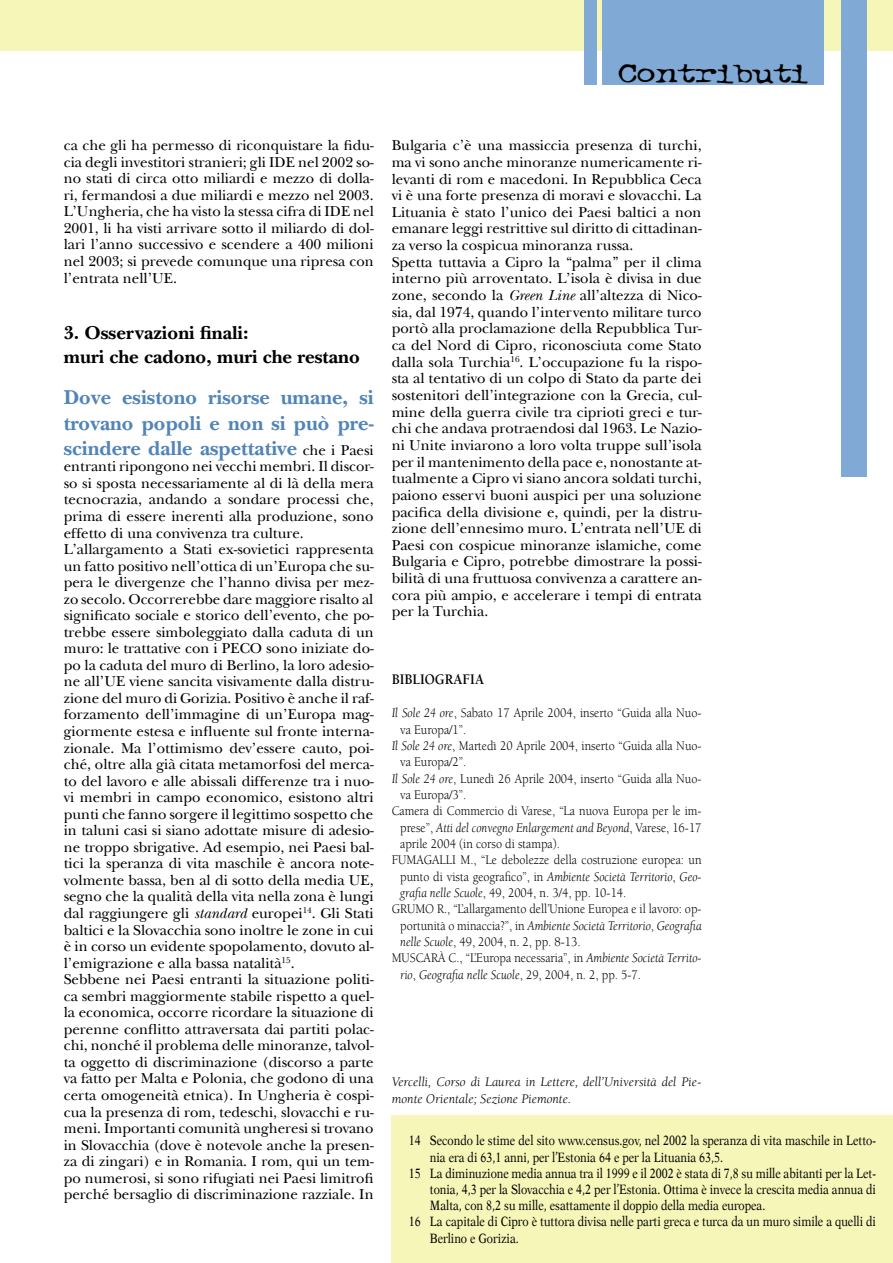
<style>
.page{position:relative;width:893px;height:1263px;background:#fff}
.page>*{position:absolute;margin:0;border:0;box-sizing:border-box;transform-origin:0 0}
.t1{font:30px "Typewriter Oldstyle";color:#000;scale:1.35 1}
.t2{font:700 21px/25.2px "New Baskerville";color:#5184b8;text-align:justify}
.t3{font:700 19.5px/23.4px "New Baskerville";color:#000}
.t4{font:15px/16.5px "New Baskerville";color:#000}
.t5{font:700 15px "Berkeley";color:#000;scale:.9 1}
.t6{font:13.5px "Berkeley";color:#000;scale:.9 1}
.t7{font:13.5px "New Aster";color:#000;scale:.8 1}
.t8{font:italic 13.5px "Berkeley";color:#000;scale:.9 1}
.t9{font:italic 13.5px/16.6px "Berkeley";color:#000}
.t10{font:13.5px "Eurostile Extended Two";color:#000;scale:1.11 1}
.s1{font-weight:400;font-size:15px;color:#000}
.s2{font-style:italic}
.s3{font-style:normal}
</style>
<div class="page">
<div style="left:0;top:0;width:893px;height:51px;background:#f6f6b9"></div>
<div style="left:841px;top:0;width:26px;height:476px;background:#81a9d5"></div>
<div style="left:602px;top:0;width:222px;height:85px;background:#81a9d5"></div>
<div style="left:584px;top:0;width:12px;height:85px;background:#81a9d5"></div>
<div style="left:392px;top:1115px;width:501px;height:148px;background:#f6f6b9"></div>
<h1 class="t1" style="left:618px;top:56px;width:142px">Contributi</h1>
<p class="t4" style="left:64px;top:137px;width:312px;text-align:justify">ca che gli ha permesso di riconquistare la fidu&shy;cia degli investitori stranieri; gli IDE nel 2002 so&shy;no stati di circa otto miliardi e mezzo di dolla&shy;ri, fermandosi a due miliardi e mezzo nel 2003.<br>L’Ungheria, che ha visto la stessa cifra di IDE nel 2001, li ha visti arrivare sotto il miliardo di dol&shy;lari l’anno successivo e scendere a 400 milioni nel 2003; si prevede comunque una ripresa con l’entrata nell’UE.</p>
<h3 class="t3" style="left:64px;top:321px;width:298px">3. Osservazioni finali:<br>muri che cadono, muri che restano</h3>
<h2 class="t2" style="left:64px;top:385px;width:311px">Dove esistono risorse umane, si trovano popoli e non si può pre&shy;scindere dalle aspettative <span class="s1">che i Paesi</span></h2>
<p class="t4" style="left:64px;top:458px;width:311px">entranti ripongono nei vecchi membri. Il discor&shy;so si sposta necessariamente al di là della mera tecnocrazia, andando a sondare processi che, prima di essere inerenti alla produzione, sono effetto di una convivenza tra culture.<br>L’allargamento a Stati ex-sovietici rappresenta un fatto positivo nell’ottica di un’Europa che su&shy;pera le divergenze che l’hanno divisa per mez&shy;zo secolo. Occorrerebbe dare maggiore risalto al significato sociale e storico dell’evento, che po&shy;trebbe essere simboleggiato dalla caduta di un muro: le trattative con i PECO sono iniziate do&shy;po la caduta del muro di Berlino, la loro adesio&shy;ne all’UE viene sancita visivamente dalla distru&shy;zione del muro di Gorizia. Positivo è anche il raf&shy;forzamento dell’immagine di un’Europa mag&shy;giormente estesa e influente sul fronte interna&shy;zionale. Ma l’ottimismo dev’essere cauto, poi&shy;ché, oltre alla già citata metamorfosi del merca&shy;to del lavoro e alle abissali differenze tra i nuo&shy;vi membri in campo economico, esistono altri punti che fanno sorgere il legittimo sospetto che in taluni casi si siano adottate misure di adesio&shy;ne troppo sbrigative. Ad esempio, nei Paesi bal&shy;tici la speranza di vita maschile è ancora note&shy;volmente bassa, ben al di sotto della media UE, segno che la qualità della vita nella zona è lungi dal raggiungere gli <span class="s2">standard</span> europei<sup>14</sup>. Gli Stati baltici e la Slovacchia sono inoltre le zone in cui è in corso un evidente spopolamento, dovuto al&shy;l’emigrazione e alla bassa natalità<sup>15</sup>.<br>Sebbene nei Paesi entranti la situazione politi&shy;ca sembri maggiormente stabile rispetto a quel&shy;la economica, occorre ricordare la situazione di perenne conflitto attraversata dai partiti polac&shy;chi, nonché il problema delle minoranze, talvol&shy;ta oggetto di discriminazione (discorso a parte va fatto per Malta e Polonia, che godono di una certa omogeneità etnica). In Ungheria è cospi&shy;cua la presenza di rom, tedeschi, slovacchi e ru&shy;meni. Importanti comunità ungheresi si trovano in Slovacchia (dove è notevole anche la presen&shy;za di zingari) e in Romania. I rom, qui un tem&shy;po numerosi, si sono rifugiati nei Paesi limitrofi perché bersaglio di discriminazione razziale. In</p>
<p class="t4" style="left:392px;top:137px;width:311px">Bulgaria c’è una massiccia presenza di turchi, ma vi sono anche minoranze numericamente ri&shy;levanti di rom e macedoni. In Repubblica Ceca vi è una forte presenza di moravi e slovacchi. La Lituania è stato l’unico dei Paesi baltici a non emanare leggi restrittive sul diritto di cittadinan&shy;za verso la cospicua minoranza russa.<br>Spetta tuttavia a Cipro la “palma” per il clima interno più arroventato. L’isola è divisa in due zone, secondo la <span class="s2">Green Line</span> all’altezza di Nico&shy;sia, dal 1974, quando l’intervento militare turco portò alla proclamazione della Repubblica Tur&shy;ca del Nord di Cipro, riconosciuta come Stato dalla sola Turchia<sup>16</sup>. L’occupazione fu la rispo&shy;sta al tentativo di un colpo di Stato da parte dei sostenitori dell’integrazione con la Grecia, cul&shy;mine della guerra civile tra ciprioti greci e tur&shy;chi che andava protraendosi dal 1963. Le Nazio&shy;ni Unite inviarono a loro volta truppe sull’isola per il mantenimento della pace e, nonostante at&shy;tualmente a Cipro vi siano ancora soldati turchi, paiono esservi buoni auspici per una soluzione pacifica della divisione e, quindi, per la distru&shy;zione dell’ennesimo muro. L’entrata nell’UE di Paesi con cospicue minoranze islamiche, come Bulgaria e Cipro, potrebbe dimostrare la possi&shy;bilità di una fruttuosa convivenza a carattere an&shy;cora più ampio, e accelerare i tempi di entrata per la Turchia.</p>
<p class="t5" style="left:392px;top:672px;width:104px">BIBLIOGRAFIA</p>
<p class="t6" style="left:392px;top:706px;width:346px"><span class="s2">Il Sole 24 ore</span>, Sabato 17 Aprile 2004, inserto “Guida alla Nuo-</p>
<p class="t6" style="left:400px;top:722px;width:75px">va Europa/1”.</p>
<p class="t6" style="left:392px;top:738px;width:346px"><span class="s2">Il Sole 24 ore</span>, Martedì 20 Aprile 2004, inserto “Guida alla Nuo-</p>
<p class="t6" style="left:400px;top:755px;width:75px">va Europa/2”.</p>
<p class="t6" style="left:392px;top:771px;width:346px"><span class="s2">Il Sole 24 ore</span>, Lunedì 26 Aprile 2004, inserto “Guida alla Nuo-</p>
<p class="t6" style="left:400px;top:787px;width:75px">va Europa/3”.</p>
<p class="t6" style="left:392px;top:804px;width:346px">Camera di Commercio di Varese, “La nuova Europa per le im-</p>
<p class="t8" style="left:400px;top:820px;width:336px"><span class="s3">prese”,</span> Atti del convegno Enlargement and Beyond<span class="s3">, Varese, 16-17</span></p>
<p class="t6" style="left:400px;top:837px;width:179px">aprile 2004 (in corso di stampa).</p>
<p class="t6" style="left:392px;top:853px;width:346px">FUMAGALLI M., “Le debolezze della costruzione europea: un</p>
<p class="t8" style="left:400px;top:869px;width:336px"><span class="s3">punto di vista geografico”, in</span> Ambiente Società Territorio<span class="s3">,</span> Geo-</p>
<p class="t6" style="left:400px;top:886px;width:253px"><span class="s2">grafia nelle Scuole</span>, 49, 2004, n. 3/4, pp. 10-14.</p>
<p class="t6" style="left:392px;top:902px;width:346px">GRUMO R., “L’allargamento dell’Unione Europea e il lavoro: op-</p>
<p class="t8" style="left:400px;top:918px;width:336px"><span class="s3">portunità o minaccia?”, in</span> Ambiente Società Territorio<span class="s3">,</span> Geografia</p>
<p class="t6" style="left:400px;top:935px;width:202px"><span class="s2">nelle Scuole</span>, 49, 2004, n. 2, pp. 8-13.</p>
<p class="t6" style="left:392px;top:951px;width:346px">MUSCARÀ C., “L’Europa necessaria”, in <span class="s2">Ambiente Società Territo-</span></p>
<p class="t8" style="left:400px;top:967px;width:269px">rio<span class="s3">,</span> Geografia nelle Scuole<span class="s3">, 29, 2004, n. 2, pp. 5-7.</span></p>
<p class="t9" style="left:392px;top:1074px;width:311px">Vercelli, Corso di Laurea in Lettere, dell’Università del Pie&shy;monte Orientale; Sezione Piemonte.</p>
<p class="t7" style="left:409px;top:1133px;width:586px">14 Secondo le stime del sito www.census.gov, nel 2002 la speranza di vita maschile in Letto-</p>
<p class="t7" style="left:430px;top:1149px;width:368px">nia era di 63,1 anni, per l’Estonia 64 e per la Lituania 63,5.</p>
<p class="t7" style="left:409px;top:1165px;width:586px">15 La diminuzione media annua tra il 1999 e il 2002 è stata di 7,8 su mille abitanti per la Let-</p>
<p class="t7" style="left:430px;top:1181px;width:559px">tonia, 4,3 per la Slovacchia e 4,2 per l’Estonia. Ottima è invece la crescita media annua di</p>
<p class="t7" style="left:430px;top:1197px;width:421px">Malta, con 8,2 su mille, esattamente il doppio della media europea.</p>
<p class="t7" style="left:409px;top:1214px;width:586px">16 La capitale di Cipro è tuttora divisa nelle parti greca e turca da un muro simile a quelli di</p>
<p class="t7" style="left:430px;top:1230px;width:113px">Berlino e Gorizia.</p>
<p class="t10" style="left:817px;top:1185px;width:28px">19</p>
</div>
